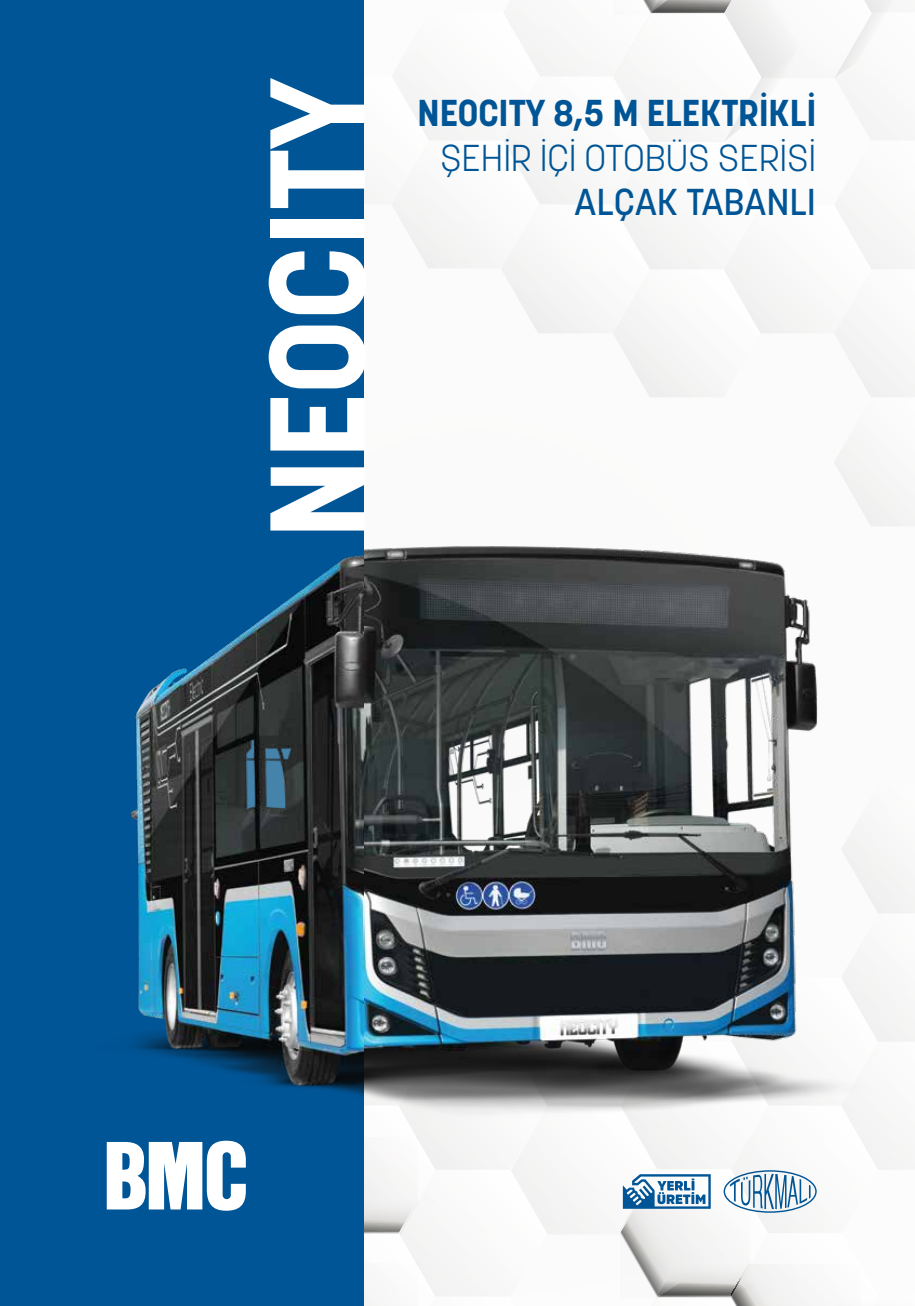
<style>
.page{position:relative;width:915px;height:1306px;background:#fff}
.page>*{position:absolute;margin:0;border:0;box-sizing:border-box;transform-origin:0 0}
.t1{font:700 133.95px "Korolev";color:#fff}
.t2{font:700 37.05px "Korolev";color:#005596}
.t3{font:300 37.05px "Korolev";color:#005596}
.t4{font:500 37.05px "Korolev";color:#005596}
</style>
<div class="page">
<div style="left:0;top:0;width:914px;height:1305px;background:#fbfbfa"></div>
<img style="left:363px;top:479px;width:522px;height:306px">
<div style="left:0;top:0;width:363px;height:1305px;background:#005596"></div>
<svg style="left:0;top:785px;width:892px;height:521px"></svg>
<img style="left:79px;top:555px;width:284px;height:559px">
<h1 class="t1" style="left:233px;top:539px;width:462px;rotate:-90deg">NEOCITY</h1>
<p class="t2" style="left:417px;top:90px;width:400px">NEOCITY 8,5 M ELEKTRİKLİ</p>
<p class="t3" style="left:440px;top:134px;width:377px">ŞEHİR İÇİ OTOBÜS SERİSİ</p>
<p class="t4" style="left:574px;top:179px;width:243px">ALÇAK TABANLI</p>
</div>
